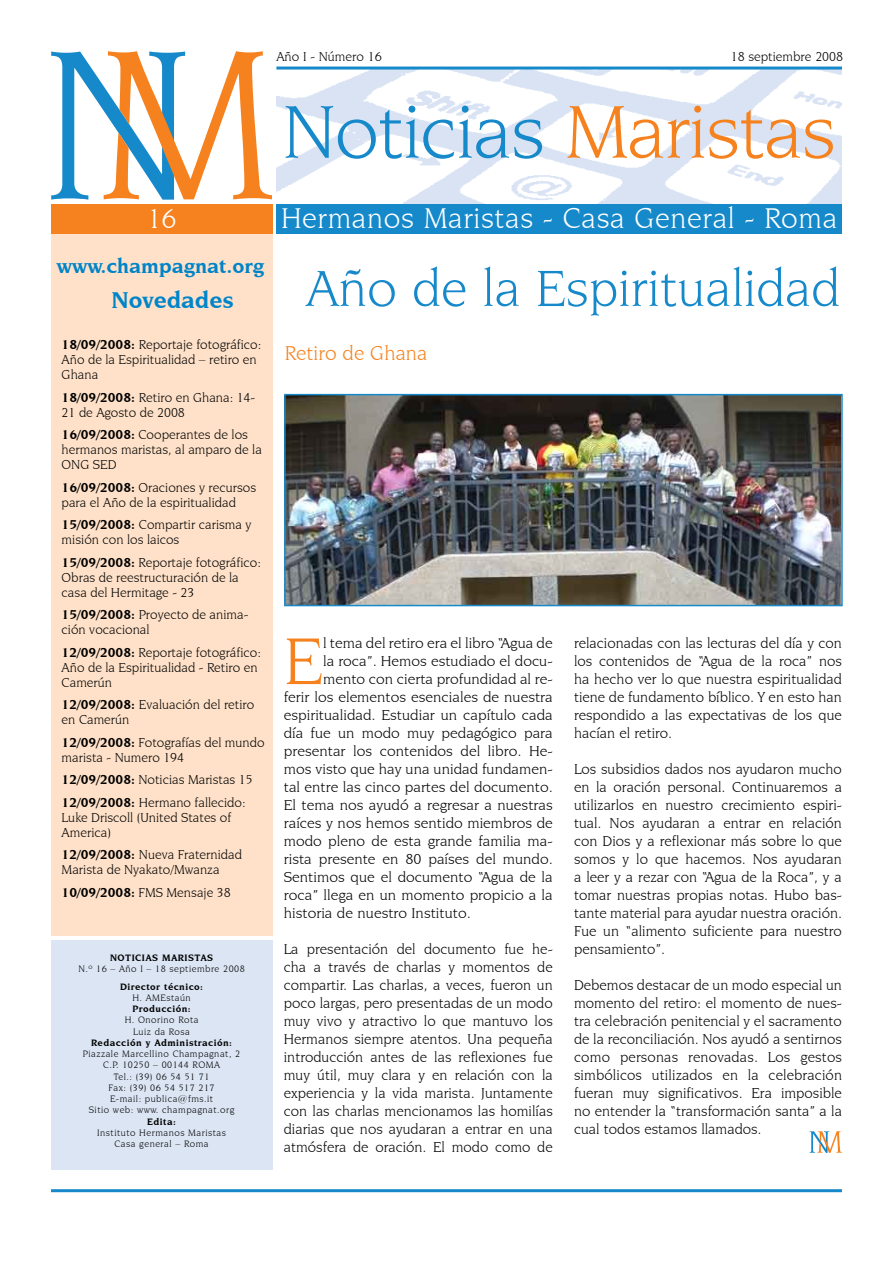
<style>
.page{position:relative;width:893px;height:1263px;background:#fff}
.page>*{position:absolute;margin:0;border:0;box-sizing:border-box;transform-origin:0 0}
.t1{font:79.5px "Novarese IT Cby BT";letter-spacing:-.015em;color:#1689ca}
.t2{font:70.05px "Novarese IT Cby BT";color:#f5821f}
.t3{font:54px "Novarese IT Cby BT";color:#1689ca}
.t4{font:30px "Novarese IT Cby BT";letter-spacing:.02em;color:#fff}
.t5{font:28.5px "Novarese IT Cby BT";color:#fff}
.t6{font:700 24px "Novarese IT Cby BT";color:#0085ca}
.t7{font:700 21px "Novarese IT Cby BT";color:#0084c9}
.t8{font:21px "Novarese IT Cby BT";color:#f5821f}
.t9{font:15px/18px "Novarese IT Cby BT";color:#000;text-align:justify}
.t10{font:15px "Novarese IT Cby BT";color:#000;scale:1.04 1}
.t11{font:13.5px/15px "Novarese IT Cby BT";color:#000}
.t12{font:9.75px/11.2px "Novarese IT Cby BT";letter-spacing:.05em;color:#000;text-align:center}
.t13{font:700 9.75px "Novarese IT Cby BT";letter-spacing:.05em;color:#000}
.s1{color:#f5821f}
.s2{font-weight:700}
</style>
<div class="page">
<img style="left:276px;top:70px;width:566px;height:134px">
<hr style="left:276px;top:67px;width:566px;height:3px;background:#1689ca">
<div style="left:276px;top:204px;width:566px;height:30px;background:#1689ca"></div>
<svg style="left:51px;top:51px;width:221px;height:149px"></svg>
<hr style="left:51px;top:1189px;width:791px;height:3px;background:#1689ca">
<div style="left:51px;top:234px;width:221px;height:701px;background:#fee1c8"></div>
<div style="left:51px;top:940px;width:221px;height:229px;background:#dbe5f4"></div>
<div style="left:51px;top:204px;width:221px;height:30px;background:#f5821f"></div>
<svg style="left:810px;top:1131px;width:32px;height:22px"></svg>
<img style="left:287px;top:397px;width:553px;height:206px">
<div style="left:284px;top:394px;width:559px;height:212px;border:2px solid #1689ca"></div>
<p class="t11" style="left:276px;top:49px;width:107px">Año I - Número 16</p>
<p class="t11" style="left:731px;top:49px;width:114px">18 septiembre 2008</p>
<h1 class="t1" style="left:282px;top:85px;width:555px">Noticias <span class="s1">Maristas</span></h1>
<h3 class="t5" style="left:147px;top:202px;width:30px">16</h3>
<h3 class="t7" style="left:57px;top:253px;width:209px">www.champagnat.org</h3>
<h3 class="t6" style="left:112px;top:285px;width:124px">Novedades</h3>
<p class="t11" style="left:62px;top:337px;width:201px"><span class="s2">18/09/2008:</span> Reportaje fotográfico:<br>Año de la Espiritualidad – retiro en<br>Ghana</p>
<p class="t11" style="left:62px;top:390px;width:195px"><span class="s2">18/09/2008:</span> Retiro en Ghana: 14-<br>21 de Agosto de 2008</p>
<p class="t11" style="left:62px;top:427px;width:202px"><span class="s2">16/09/2008:</span> Cooperantes de los hermanos maristas, al amparo de la<br>ONG SED</p>
<p class="t11" style="left:62px;top:480px;width:196px"><span class="s2">16/09/2008:</span> Oraciones y recursos para el Año de la espiritualidad</p>
<p class="t11" style="left:62px;top:517px;width:191px"><span class="s2">15/09/2008:</span> Compartir carisma y misión con los laicos</p>
<p class="t11" style="left:62px;top:555px;width:201px"><span class="s2">15/09/2008:</span> Reportaje fotográfico:<br>Obras de reestructuración de la casa del Hermitage - 23</p>
<p class="t11" style="left:62px;top:607px;width:188px"><span class="s2">15/09/2008:</span> Proyecto de anima&shy;ción vocacional</p>
<p class="t11" style="left:62px;top:645px;width:201px"><span class="s2">12/09/2008:</span> Reportaje fotográfico:<br>Año de la Espiritualidad - Retiro en<br>Camerún</p>
<p class="t11" style="left:62px;top:697px;width:194px"><span class="s2">12/09/2008:</span> Evaluación del retiro en Camerún</p>
<p class="t11" style="left:62px;top:735px;width:205px"><span class="s2">12/09/2008:</span> Fotografías del mundo marista - Numero 194</p>
<p class="t11" style="left:62px;top:768px;width:193px;line-height:22.5px"><span class="s2">12/09/2008:</span> Noticias Maristas 15<br><span class="s2">12/09/2008:</span> Hermano fallecido:</p>
<p class="t11" style="left:62px;top:810px;width:171px">Luke Driscoll (United States of<br>America)</p>
<p class="t11" style="left:62px;top:847px;width:182px"><span class="s2">12/09/2008:</span> Nueva Fraternidad<br>Marista de Nyakato/Mwanza</p>
<p class="t11" style="left:62px;top:885px;width:170px"><span class="s2">10/09/2008:</span> FMS Mensaje 38</p>
<p class="t13" style="left:110px;top:952px;width:104px">noticiaS MARISTAS</p>
<p class="t12" style="left:78px;top:963px;width:168px">N.º 16 – Año I – 18 septiembre 2008</p>
<p class="t13" style="left:120px;top:980px;width:85px">Director técnico:</p>
<p class="t12" style="left:132px;top:992px;width:60px">H. AMEstaún</p>
<p class="t13" style="left:132px;top:1003px;width:60px">Producción:</p>
<p class="t12" style="left:125px;top:1014px;width:75px">H. Onorino Rota<br>Luiz da Rosa</p>
<p class="t13" style="left:91px;top:1036px;width:143px">Redacción y Administración:</p>
<p class="t12" style="left:83px;top:1048px;width:159px">Piazzale Marcellino Champagnat, 2<br>C.P. 10250 – 00144 ROMA<br>Tel.: (39) 06 54 51 71<br>Fax: (39) 06 54 517 217<br>E-mail: publica@fms.it<br>Sitio web: www. champagnat.org</p>
<p class="t13" style="left:147px;top:1115px;width:30px">Edita:</p>
<p class="t12" style="left:97px;top:1127px;width:130px">Instituto Hermanos Maristas<br>Casa general – Roma</p>
<h3 class="t4" style="left:281px;top:201px;width:558px">Hermanos Maristas - Casa General - Roma</h3>
<h3 class="t3" style="left:306px;top:256px;width:535px">Año de la Espiritualidad</h3>
<h3 class="t8" style="left:285px;top:341px;width:144px">Retiro de Ghana</h3>
<h2 class="t2" style="left:284px;top:620px;width:41px">E</h2>
<p class="t10" style="left:323px;top:634px;width:222px">l tema del retiro era el libro “Agua de</p>
<p class="t10" style="left:323px;top:652px;width:222px">la roca”. Hemos estudiado el docu-</p>
<p class="t10" style="left:323px;top:670px;width:222px">mento con cierta profundidad al re-</p>
<p class="t10" style="left:284px;top:688px;width:260px">ferir los elementos esenciales de nuestra</p>
<p class="t10" style="left:284px;top:706px;width:260px">espiritualidad. Estudiar un capítulo cada</p>
<p class="t10" style="left:284px;top:724px;width:260px">día fue un modo muy pedagógico para</p>
<p class="t10" style="left:284px;top:742px;width:260px">presentar los contenidos del libro. He-</p>
<p class="t10" style="left:284px;top:760px;width:260px">mos visto que hay una unidad fundamen-</p>
<p class="t10" style="left:284px;top:778px;width:260px">tal entre las cinco partes del documento.</p>
<p class="t10" style="left:284px;top:796px;width:260px">El tema nos ayudó a regresar a nuestras</p>
<p class="t10" style="left:284px;top:814px;width:260px">raíces y nos hemos sentido miembros de</p>
<p class="t10" style="left:284px;top:832px;width:260px">modo pleno de esta grande familia ma-</p>
<p class="t10" style="left:284px;top:850px;width:260px">rista presente en 80 países del mundo.</p>
<p class="t10" style="left:284px;top:868px;width:260px">Sentimos que el documento “Agua de la</p>
<p class="t10" style="left:284px;top:886px;width:260px">roca” llega en un momento propicio a la</p>
<p class="t10" style="left:284px;top:904px;width:181px">historia de nuestro Instituto.</p>
<p class="t9" style="left:284px;top:940px;width:270px">La presentación del documento fue he&shy;cha a través de charlas y momentos de compartir. Las charlas, a veces, fueron un poco largas, pero presentadas de un modo muy vivo y atractivo lo que mantuvo los Hermanos siempre atentos. Una pequeña introducción antes de las reflexiones fue muy útil, muy clara y en relación con la experiencia y la vida marista. Juntamente con las charlas mencionamos las homilías diarias que nos ayudaran a entrar en una atmósfera de oración. El modo como de</p>
<p class="t9" style="left:574px;top:634px;width:269px">relacionadas con las lecturas del día y con los contenidos de “Agua de la roca” nos ha hecho ver lo que nuestra espiritualidad tiene de fundamento bíblico. Y en esto han respondido a las expectativas de los que hacían el retiro.</p>
<p class="t9" style="left:574px;top:760px;width:269px">Los subsidios dados nos ayudaron mucho en la oración personal. Continuaremos a utilizarlos en nuestro crecimiento espiri&shy;tual. Nos ayudaran a entrar en relación con Dios y a reflexionar más sobre lo que somos y lo que hacemos. Nos ayudaran a leer y a rezar con “Agua de la Roca”, y a tomar nuestras propias notas. Hubo bas&shy;tante material para ayudar nuestra oración.<br>Fue un “alimento suficiente para nuestro pensamiento”.</p>
<p class="t9" style="left:574px;top:976px;width:269px">Debemos destacar de un modo especial un momento del retiro: el momento de nues&shy;tra celebración penitencial y el sacramento de la reconciliación. Nos ayudó a sentirnos como personas renovadas. Los gestos simbólicos utilizados en la celebración fueran muy significativos. Era imposible no entender la “transformación santa” a la cual todos estamos llamados.</p>
</div>
